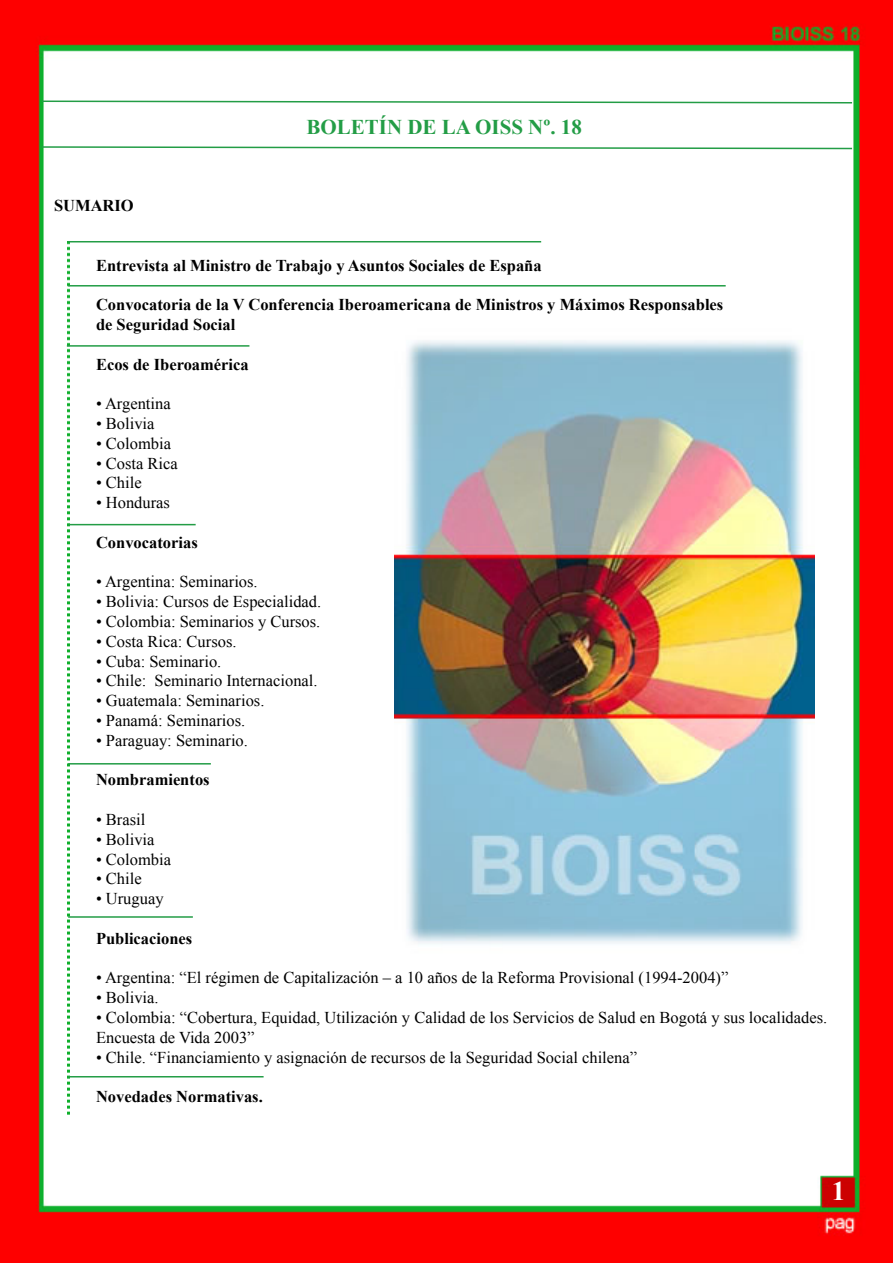
<style>
.page{position:relative;width:893px;height:1263px;background:#fff}
.page>*{position:absolute;margin:0;border:0;box-sizing:border-box;transform-origin:0 0}
.t1{font:700 27px "Times New Roman";color:#fff}
.t2{font:700 21px "Times New Roman";color:#239d46}
.t3{font:16.5px/19.8px "Times New Roman";color:#000}
.t4{font:700 16.5px/19.8px "Times New Roman";color:#000}
</style>
<div class="page">
<img style="left:0;top:0;width:893px;height:1263px">
<svg style="left:40px;top:145px;width:814px;height:5px"></svg>
<svg style="left:40px;top:100px;width:814px;height:4px"></svg>
<img style="left:68px;top:242px;width:1px;height:874px">
<hr style="left:68px;top:241px;width:473px;height:1px;background:#239d46">
<hr style="left:68px;top:285px;width:658px;height:1px;background:#239d46">
<hr style="left:67px;top:345px;width:182px;height:2px;background:#239d46">
<hr style="left:68px;top:524px;width:128px;height:1px;background:#239d46">
<hr style="left:68px;top:763px;width:143px;height:1px;background:#239d46">
<hr style="left:68px;top:916px;width:125px;height:2px;background:#239d46">
<hr style="left:68px;top:1076px;width:196px;height:1px;background:#239d46">
<img style="left:394px;top:328px;width:420px;height:628px">
<p class="t4" style="left:54px;top:195px;width:81px">SUMARIO</p>
<p class="t2" style="left:306px;top:112px;width:277px">BOLETÍN DE LA OISS Nº. 18</p>
<p class="t4" style="left:96px;top:255px;width:447px">Entrevista al Ministro de Trabajo y Asuntos Sociales de España</p>
<p class="t4" style="left:96px;top:294px;width:629px">Convocatoria de la V Conferencia Iberoamericana de Ministros y Máximos Responsables de Seguridad Social</p>
<p class="t4" style="left:96px;top:354px;width:154px">Ecos de Iberoamérica</p>
<p class="t3" style="left:96px;top:393px;width:76px">• Argentina</p>
<p class="t3" style="left:96px;top:413px;width:60px">• Bolivia</p>
<p class="t3" style="left:96px;top:433px;width:76px">• Colombia</p>
<p class="t3" style="left:96px;top:453px;width:83px">• Costa Rica</p>
<p class="t3" style="left:96px;top:473px;width:47px">• Chile</p>
<p class="t3" style="left:96px;top:492px;width:76px">• Honduras</p>
<p class="t4" style="left:96px;top:532px;width:103px">Convocatorias</p>
<p class="t3" style="left:96px;top:572px;width:163px">• Argentina: Seminarios.</p>
<p class="t3" style="left:96px;top:591px;width:227px">• Bolivia: Cursos de Especialidad.</p>
<p class="t3" style="left:96px;top:611px;width:226px">• Colombia: Seminarios y Cursos.</p>
<p class="t3" style="left:96px;top:631px;width:142px">• Costa Rica: Cursos.</p>
<p class="t3" style="left:96px;top:651px;width:127px">• Cuba: Seminario.</p>
<p class="t3" style="left:96px;top:671px;width:223px">• Chile: Seminario Internacional.</p>
<p class="t3" style="left:96px;top:690px;width:170px">• Guatemala: Seminarios.</p>
<p class="t3" style="left:96px;top:710px;width:151px">• Panamá: Seminarios.</p>
<p class="t3" style="left:96px;top:730px;width:153px">• Paraguay: Seminario.</p>
<p class="t4" style="left:96px;top:769px;width:115px">Nombramientos</p>
<p class="t3" style="left:96px;top:809px;width:51px">• Brasil</p>
<p class="t3" style="left:96px;top:829px;width:60px">• Bolivia</p>
<p class="t3" style="left:96px;top:849px;width:76px">• Colombia</p>
<p class="t3" style="left:96px;top:869px;width:47px">• Chile</p>
<p class="t3" style="left:96px;top:888px;width:69px">• Uruguay</p>
<p class="t4" style="left:96px;top:928px;width:98px">Publicaciones</p>
<p class="t3" style="left:96px;top:968px;width:634px">• Argentina: “El régimen de Capitalización – a 10 años de la Reforma Provisional (1994-2004)”</p>
<p class="t3" style="left:96px;top:987px;width:64px">• Bolivia.</p>
<p class="t3" style="left:96px;top:1007px;width:733px">• Colombia: “Cobertura, Equidad, Utilización y Calidad de los Servicios de Salud en Bogotá y sus localidades.<br>Encuesta de Vida 2003”</p>
<p class="t3" style="left:96px;top:1047px;width:543px">• Chile. “Financiamiento y asignación de recursos de la Seguridad Social chilena”</p>
<p class="t4" style="left:96px;top:1086px;width:168px">Novedades Normativas.</p>
<h1 class="t1" style="left:832px;top:1172px;width:15px">1</h1>
</div>
